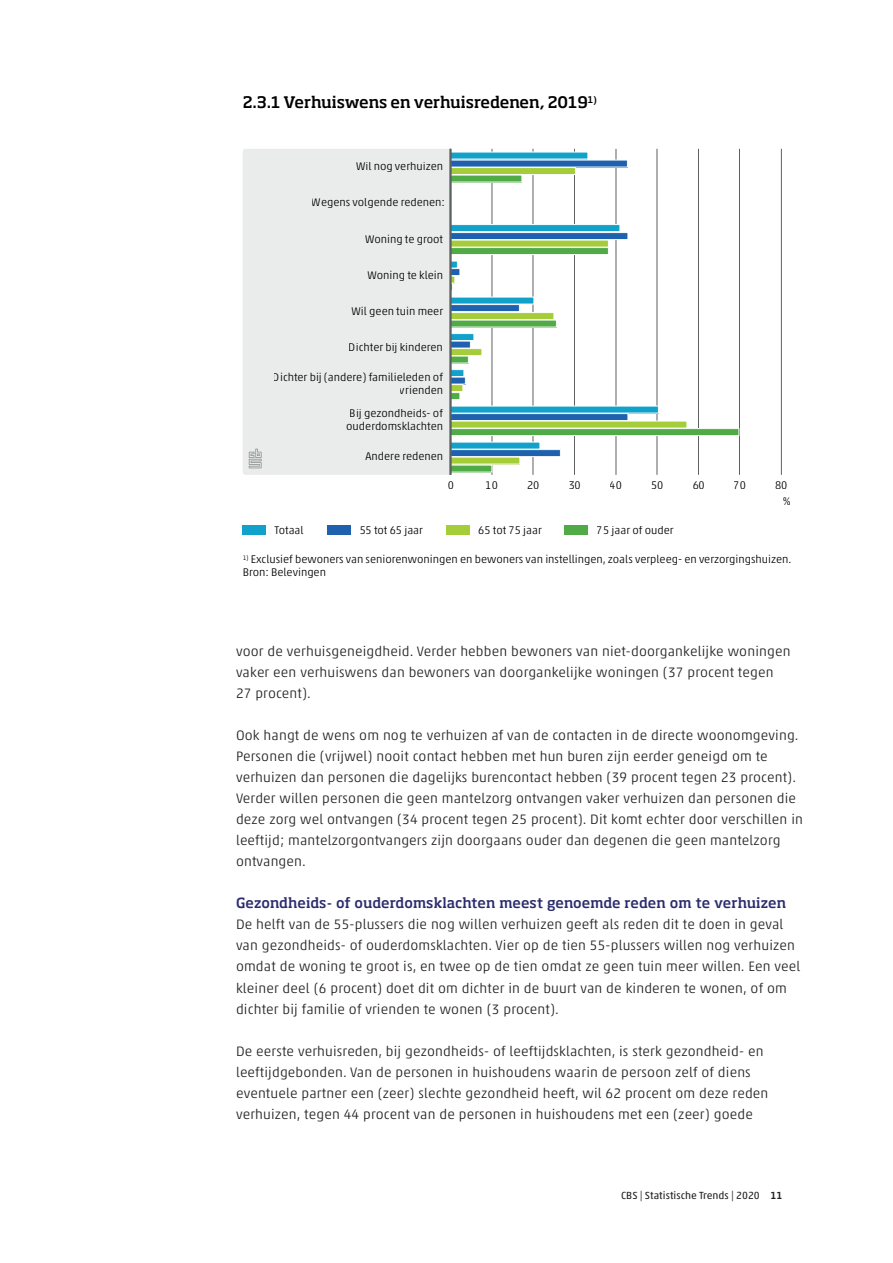
<style>
.page{position:relative;width:893px;height:1263px;background:#fff}
.page>*{position:absolute;margin:0;border:0;box-sizing:border-box;transform-origin:0 0}
.t1{font:500 15.75px "Soho Pro";letter-spacing:-.005em;color:#000001}
.t2{font:300 13.8px/21px "Akko Pro";letter-spacing:.01em;color:#231f20}
.t3{font:500 13.8px "Soho Pro";color:#2b2b6d}
.t4{font:300 11.25px/12.5px "Akko Pro";color:#000001;text-align:right}
.t5{font:10.5px "Akko Pro";letter-spacing:.005em;color:#231f20}
.s1{font-weight:500}
</style>
<div class="page">
<div style="left:243px;top:149px;width:206px;height:326px;background:#e9ecea"></div>
<hr style="left:492px;top:149px;width:1px;height:326px;background:#5d6162">
<hr style="left:533px;top:149px;width:1px;height:326px;background:#5d6162">
<hr style="left:574px;top:149px;width:1px;height:326px;background:#5d6162">
<hr style="left:616px;top:149px;width:1px;height:326px;background:#5d6162">
<hr style="left:657px;top:149px;width:1px;height:326px;background:#5d6162">
<hr style="left:698px;top:149px;width:1px;height:326px;background:#5d6162">
<hr style="left:739px;top:149px;width:1px;height:326px;background:#5d6162">
<hr style="left:781px;top:149px;width:1px;height:326px;background:#5d6162">
<svg style="left:249px;top:449px;width:13px;height:19px"></svg>
<div style="left:451px;top:152px;width:137px;height:7px;background:#11a2cb"></div>
<div style="left:451px;top:225px;width:169px;height:7px;background:#11a2cb"></div>
<div style="left:451px;top:224px;width:169px;height:8px;border:1px solid #fff"></div>
<div style="left:451px;top:261px;width:6px;height:7px;background:#11a2cb"></div>
<div style="left:451px;top:297px;width:83px;height:7px;background:#11a2cb"></div>
<div style="left:451px;top:334px;width:23px;height:7px;background:#11a2cb"></div>
<div style="left:451px;top:333px;width:23px;height:8px;border:1px solid #fff"></div>
<div style="left:451px;top:370px;width:13px;height:7px;background:#11a2cb"></div>
<div style="left:451px;top:369px;width:13px;height:8px;border:1px solid #fff"></div>
<div style="left:451px;top:406px;width:207px;height:7px;background:#11a2cb"></div>
<div style="left:451px;top:442px;width:89px;height:7px;background:#11a2cb"></div>
<div style="left:451px;top:160px;width:176px;height:7px;background:#1e62af"></div>
<div style="left:451px;top:233px;width:177px;height:7px;background:#1e62af"></div>
<div style="left:451px;top:232px;width:177px;height:8px;border:1px solid #fff"></div>
<div style="left:451px;top:269px;width:9px;height:7px;background:#1e62af"></div>
<div style="left:451px;top:268px;width:9px;height:8px;border:1px solid #fff"></div>
<div style="left:451px;top:305px;width:68px;height:7px;background:#1e62af"></div>
<div style="left:451px;top:304px;width:68px;height:8px;border:1px solid #fff"></div>
<div style="left:451px;top:341px;width:19px;height:7px;background:#1e62af"></div>
<div style="left:451px;top:377px;width:14px;height:7px;background:#1e62af"></div>
<div style="left:451px;top:414px;width:177px;height:7px;background:#1e62af"></div>
<div style="left:451px;top:413px;width:177px;height:8px;border:1px solid #fff"></div>
<div style="left:451px;top:450px;width:109px;height:7px;background:#1e62af"></div>
<div style="left:451px;top:449px;width:109px;height:8px;border:1px solid #fff"></div>
<div style="left:451px;top:168px;width:124px;height:7px;background:#a5cd39"></div>
<div style="left:451px;top:167px;width:124px;height:8px;border:1px solid #fff"></div>
<div style="left:451px;top:240px;width:157px;height:7px;background:#a5cd39"></div>
<div style="left:451px;top:313px;width:103px;height:7px;background:#a5cd39"></div>
<div style="left:451px;top:312px;width:103px;height:8px;border:1px solid #fff"></div>
<div style="left:451px;top:349px;width:31px;height:7px;background:#a5cd39"></div>
<div style="left:451px;top:348px;width:31px;height:8px;border:1px solid #fff"></div>
<div style="left:451px;top:385px;width:12px;height:7px;background:#a5cd39"></div>
<div style="left:451px;top:384px;width:12px;height:8px;border:1px solid #fff"></div>
<div style="left:451px;top:421px;width:236px;height:7px;background:#a5cd39"></div>
<div style="left:451px;top:457px;width:69px;height:7px;background:#a5cd39"></div>
<div style="left:451px;top:175px;width:71px;height:7px;background:#50aa46"></div>
<div style="left:451px;top:248px;width:157px;height:7px;background:#50aa46"></div>
<div style="left:451px;top:247px;width:157px;height:8px;border:1px solid #fff"></div>
<svg style="left:452px;top:276px;width:3px;height:14px"></svg>
<div style="left:451px;top:320px;width:105px;height:7px;background:#50aa46"></div>
<div style="left:451px;top:356px;width:17px;height:7px;background:#50aa46"></div>
<div style="left:451px;top:393px;width:9px;height:7px;background:#50aa46"></div>
<div style="left:451px;top:392px;width:9px;height:8px;border:1px solid #fff"></div>
<div style="left:451px;top:429px;width:288px;height:7px;background:#50aa46"></div>
<div style="left:451px;top:428px;width:288px;height:8px;border:1px solid #fff"></div>
<div style="left:451px;top:465px;width:41px;height:7px;background:#50aa46"></div>
<hr style="left:449px;top:149px;width:3px;height:326px;background:#5d6162">
<div style="left:243px;top:526px;width:23px;height:9px;background:#11a2cb"></div>
<div style="left:327px;top:526px;width:23px;height:9px;background:#1e62af"></div>
<div style="left:446px;top:526px;width:23px;height:9px;background:#a5cd39"></div>
<div style="left:565px;top:526px;width:23px;height:9px;background:#50aa46"></div>
<p class="t1" style="left:243px;top:91px;width:356px">2.3.1 Verhuiswens en verhuisredenen, 2019<sup>1)</sup></p>
<p class="t4" style="left:356px;top:160px;width:89px">Wil nog verhuizen</p>
<p class="t4" style="left:312px;top:196px;width:135px">Wegens volgende redenen:</p>
<p class="t4" style="left:365px;top:233px;width:80px">Woning te groot</p>
<p class="t4" style="left:368px;top:269px;width:77px">Woning te klein</p>
<p class="t4" style="left:352px;top:305px;width:93px">Wil geen tuin meer</p>
<p class="t4" style="left:349px;top:341px;width:96px">Dichter bĳ kinderen</p>
<p class="t4" style="left:273px;top:371px;width:172px">Dichter bĳ (andere) familieleden of vrienden</p>
<p class="t4" style="left:346px;top:407px;width:98px;text-align:center">Bĳ gezondheids- of ouderdomsklachten</p>
<p class="t4" style="left:366px;top:450px;width:79px">Andere redenen</p>
<p class="t4" style="left:448px;top:479px;width:8px">0</p>
<p class="t4" style="left:486px;top:479px;width:14px">10</p>
<p class="t4" style="left:527px;top:479px;width:14px">20</p>
<p class="t4" style="left:568px;top:479px;width:14px">30</p>
<p class="t4" style="left:610px;top:479px;width:14px">40</p>
<p class="t4" style="left:651px;top:479px;width:14px">50</p>
<p class="t4" style="left:692px;top:479px;width:14px">60</p>
<p class="t4" style="left:734px;top:479px;width:14px">70</p>
<p class="t4" style="left:775px;top:479px;width:14px">80</p>
<p class="t4" style="left:275px;top:524px;width:31px">Totaal</p>
<p class="t4" style="left:359px;top:524px;width:65px">55 tot 65 jaar</p>
<p class="t4" style="left:478px;top:524px;width:65px">65 tot 75 jaar</p>
<p class="t4" style="left:597px;top:524px;width:78px">75 jaar of ouder</p>
<p class="t4" style="left:782px;top:495px;width:10px">%</p>
<p class="t4" style="left:243px;top:553px;width:550px;text-align:left"><sup>1)</sup> Exclusief bewoners van seniorenwoningen en bewoners van instellingen, zoals verpleeg- en verzorgingshuizen.<br>Bron: Belevingen</p>
<p class="t2" style="left:236px;top:641px;width:556px">voor de verhuisgeneigdheid. Verder hebben bewoners van niet-doorgankelijke woningen vaker een verhuiswens dan bewoners van doorgankelijke woningen (37 procent tegen<br>27 procent).</p>
<p class="t2" style="left:236px;top:725px;width:568px">Ook hangt de wens om nog te verhuizen af van de contacten in de directe woonomgeving.<br>Personen die (vrijwel) nooit contact hebben met hun buren zijn eerder geneigd om te verhuizen dan personen die dagelijks burencontact hebben (39 procent tegen 23 procent).<br>Verder willen personen die geen mantelzorg ontvangen vaker verhuizen dan personen die deze zorg wel ontvangen (34 procent tegen 25 procent). Dit komt echter door verschillen in leeftijd; mantelzorgontvangers zijn doorgaans ouder dan degenen die geen mantelzorg ontvangen.</p>
<p class="t3" style="left:236px;top:893px;width:552px">Gezondheids- of ouderdomsklachten meest genoemde reden om te verhuizen</p>
<p class="t2" style="left:236px;top:914px;width:566px">De helft van de 55-plussers die nog willen verhuizen geeft als reden dit te doen in geval van gezondheids- of ouderdomsklachten. Vier op de tien 55-plussers willen nog verhuizen omdat de woning te groot is, en twee op de tien omdat ze geen tuin meer willen. Een veel kleiner deel (6 procent) doet dit om dichter in de buurt van de kinderen te wonen, of om dichter bij familie of vrienden te wonen (3 procent).</p>
<p class="t2" style="left:236px;top:1040px;width:534px">De eerste verhuisreden, bij gezondheids- of leeftijdsklachten, is sterk gezondheid- en leeftijdgebonden. Van de personen in huishoudens waarin de persoon zelf of diens eventuele partner een (zeer) slechte gezondheid heeft, wil 62 procent om deze reden verhuizen, tegen 44 procent van de personen in huishoudens met een (zeer) goede</p>
<p class="t5" style="left:621px;top:1189px;width:163px">CBS | Statistische Trends | 2020 <span class="s1">11</span></p>
</div>
